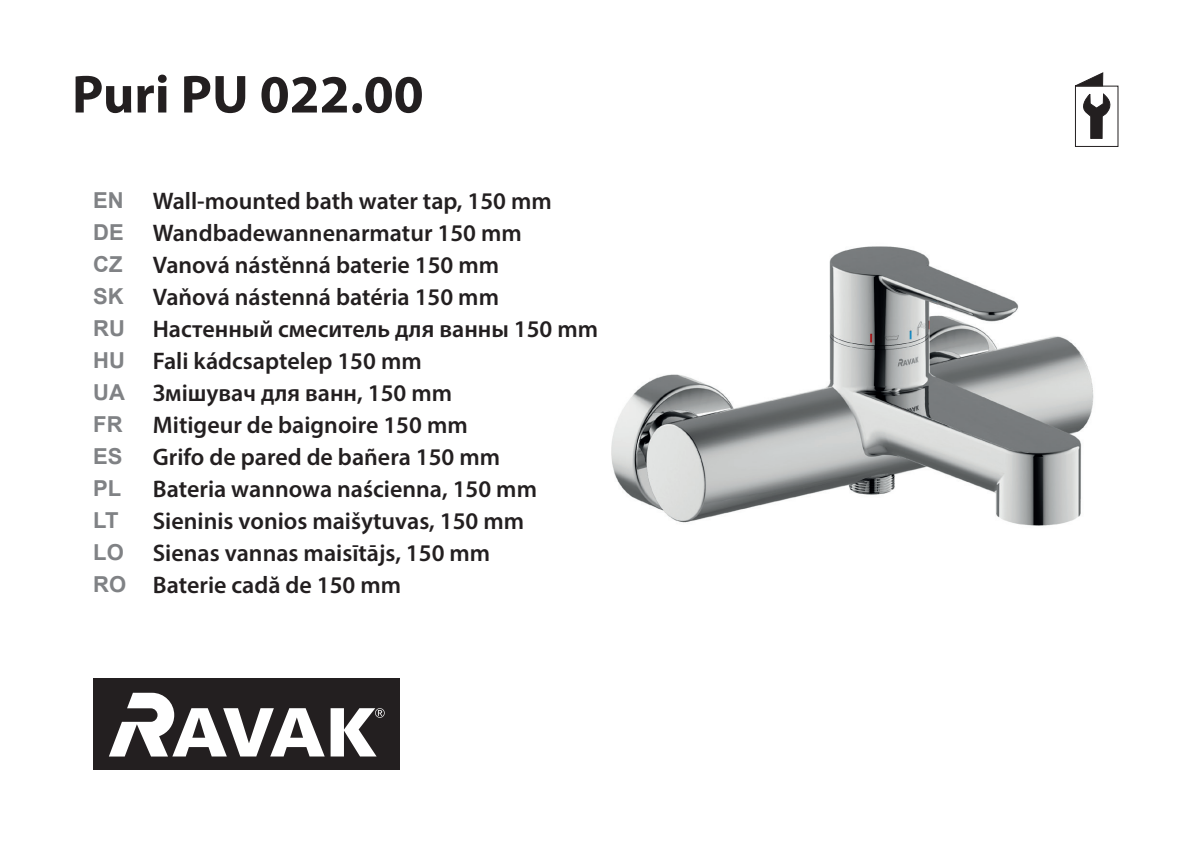
<style>
.page{position:relative;width:1191px;height:842px;background:#fff}
.page>*{position:absolute;margin:0;border:0;box-sizing:border-box;transform-origin:0 0}
.t1{font:700 54px "Myriad Pro";color:#231f20}
.t2{font:600 24px/32px "Myriad Pro";color:#231f20}
.t3{font:700 22px/32px "Arial";color:#808285}
</style>
<div class="page">
<div style="left:94px;top:679px;width:306px;height:91px;background:#231f20"></div>
<svg style="left:109px;top:693px;width:276px;height:63px"></svg>
<div style="left:1075px;top:86px;width:43px;height:61px;border:1px solid #231f20"></div>
<svg style="left:1075px;top:72px;width:37px;height:67px"></svg>
<img style="left:611px;top:246px;width:483px;height:280px">
<h1 class="t1" style="left:72px;top:59px;width:353px">Puri PU 022.00</h1>
<p class="t3" style="left:93px;top:185px;width:34px">EN<br>DE<br>CZ<br>SK<br>RU<br>HU<br>UA<br>FR<br>ES<br>PL<br>LT<br>LO<br>RO</p>
<p class="t2" style="left:153px;top:184px;width:447px">Wall-mounted bath water tap, 150 mm<br>Wandbadewannenarmatur 150 mm<br>Vanová nástěnná baterie 150 mm<br>Vaňová nástenná batéria 150 mm<br>Настенный смеситель для ванны 150 mm<br>Fali kádcsaptelep 150 mm<br>Змішувач для ванн, 150 mm<br>Mitigeur de baignoire 150 mm<br>Grifo de pared de bañera 150 mm<br>Bateria wannowa naścienna, 150 mm<br>Sieninis vonios maišytuvas, 150 mm<br>Sienas vannas maisītājs, 150 mm<br>Baterie cadă de 150 mm</p>
</div>
